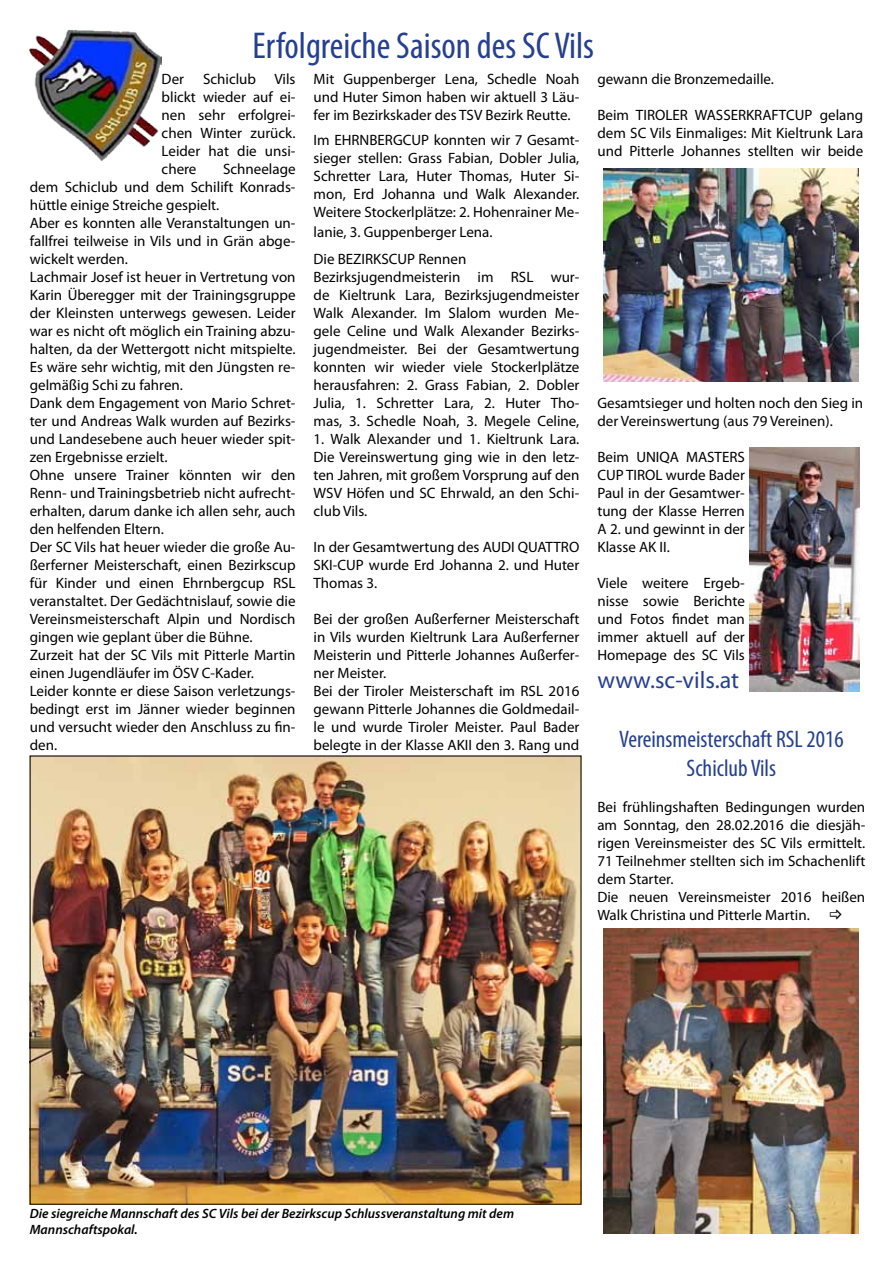
<style>
.page{position:relative;width:893px;height:1263px;background:#fff}
.page>*{position:absolute;margin:0;border:0;box-sizing:border-box;transform-origin:0 0}
.t1{font:condensed 37.5px "Myriad Pro";color:#25408f}
.t2{font:condensed 24px/28.8px "Myriad Pro";color:#25408f;text-align:center}
.t3{font:24px "Myriad Pro";color:#25408f}
.t4{font:15px/18px "Myriad Pro";color:#000;text-align:justify}
.t5{font:italic 600 13.5px/16.2px "Myriad Pro";color:#000}
</style>
<div class="page">
<img style="left:30px;top:30px;width:132px;height:130px">
<img style="left:32px;top:758px;width:547px;height:444px">
<img style="left:604px;top:169px;width:255px;height:213px">
<img style="left:749px;top:448px;width:111px;height:244px">
<img style="left:604px;top:928px;width:255px;height:305px">
<h1 class="t1" style="left:253px;top:23px;width:343px">Erfolgreiche Saison des SC Vils</h1>
<p class="t4" style="left:162px;top:69px;width:135px;text-indent:41px">Schiclub Vils blickt wieder auf ei&shy;nen sehr erfolgrei&shy;chen Winter zurück.<br>Leider hat die unsi&shy;chere</p>
<p class="t4" style="left:162px;top:69px;width:24px">Der</p>
<p class="t4" style="left:30px;top:159px;width:267px;text-align:left;text-indent:193px">Schneelage dem Schiclub und dem Schilift Konrads&shy;hüttle einige Streiche gespielt.<br>Aber es konnten alle Veranstaltungen un&shy;fallfrei teilweise in Vils und in Grän abge&shy;wickelt werden.<br>Lachmair Josef ist heuer in Vertretung von Karin Überegger mit der Trainingsgruppe der Kleinsten unterwegs gewesen. Leider war es nicht oft möglich ein Training abzu&shy;halten, da der Wettergott nicht mitspielte.<br>Es wäre sehr wichtig, mit den Jüngsten re&shy;gelmäßig Schi zu fahren.<br>Dank dem Engagement von Mario Schret&shy;ter und Andreas Walk wurden auf Bezirks&shy;und Landesebene auch heuer wieder spit&shy;zen Ergebnisse erzielt.<br>Ohne unsere Trainer könnten wir den Renn- und Trainingsbetrieb nicht aufrecht&shy;erhalten, darum danke ich allen sehr, auch den helfenden Eltern.<br>Der SC Vils hat heuer wieder die große Au&shy;ßerferner Meisterschaft, einen Bezirkscup für Kinder und einen Ehrnbergcup RSL veranstaltet. Der Gedächtnislauf, sowie die Vereinsmeisterschaft Alpin und Nordisch gingen wie geplant über die Bühne.<br>Zurzeit hat der SC Vils mit Pitterle Martin einen Jugendläufer im ÖSV C-Kader.<br>Leider konnte er diese Saison verletzungs&shy;bedingt erst im Jänner wieder beginnen und versucht wieder den Anschluss zu fin&shy;den.</p>
<p class="t4" style="left:314px;top:69px;width:267px">Mit Guppenberger Lena, Schedle Noah und Huter Simon haben wir aktuell 3 Läu&shy;fer im Bezirkskader des TSV Bezirk Reutte.</p>
<p class="t4" style="left:314px;top:131px;width:267px">Im EHRNBERGCUP konnten wir 7 Gesamt&shy;sieger stellen: Grass Fabian, Dobler Julia, Schretter Lara, Huter Thomas, Huter Si&shy;mon, Erd Johanna und Walk Alexander.<br>Weitere Stockerlplätze: 2. Hohenrainer Me-</p>
<p class="t4" style="left:314px;top:218px;width:180px;line-height:27px">lanie, 3. Guppenberger Lena.<br>Die BEZIRKSCUP Rennen</p>
<p class="t4" style="left:314px;top:267px;width:267px">Bezirksjugendmeisterin im RSL wur&shy;de Kieltrunk Lara, Bezirksjugendmeister Walk Alexander. Im Slalom wurden Me&shy;gele Celine und Walk Alexander Bezirks&shy;jugendmeister. Bei der Gesamtwertung konnten wir wieder viele Stockerlplätze herausfahren: 2. Grass Fabian, 2. Dobler Julia, 1. Schretter Lara, 2. Huter Tho&shy;mas, 3. Schedle Noah, 3. Megele Celine,</p>
<p class="t4" style="left:314px;top:429px;width:267px">1. Walk Alexander und 1. Kieltrunk Lara.<br>Die Vereinswertung ging wie in den letz&shy;ten Jahren, mit großem Vorsprung auf den WSV Höfen und SC Ehrwald, an den Schi&shy;club Vils.</p>
<p class="t4" style="left:314px;top:537px;width:267px">In der Gesamtwertung des AUDI QUATTRO SKI-CUP wurde Erd Johanna 2. und Huter Thomas 3.</p>
<p class="t4" style="left:314px;top:609px;width:267px;text-align:left">Bei der großen Außerferner Meisterschaft in Vils wurden Kieltrunk Lara Außerferner Meisterin und Pitterle Johannes Außerfer&shy;ner Meister.<br>Bei der Tiroler Meisterschaft im RSL 2016 gewann Pitterle Johannes die Goldmedail&shy;le und wurde Tiroler Meister. Paul Bader belegte in der Klasse AKII den 3. Rang und</p>
<p class="t4" style="left:597px;top:69px;width:178px">gewann die Bronzemedaille.</p>
<p class="t4" style="left:597px;top:105px;width:267px">Beim TIROLER WASSERKRAFTCUP gelang dem SC Vils Einmaliges: Mit Kieltrunk Lara und Pitterle Johannes stellten wir beide</p>
<p class="t4" style="left:597px;top:393px;width:267px">Gesamtsieger und holten noch den Sieg in der Vereinswertung (aus 79 Vereinen).</p>
<p class="t4" style="left:597px;top:447px;width:149px">Beim UNIQA MASTERS CUP TIROL wurde Bader Paul in der Gesamtwer&shy;tung der Klasse Herren A 2. und gewinnt in der Klasse AK II.</p>
<p class="t4" style="left:597px;top:573px;width:149px">Viele weitere Ergeb&shy;nisse sowie Berichte und Fotos findet man immer aktuell auf der Homepage des SC Vils</p>
<h2 class="t3" style="left:597px;top:665px;width:143px">www.sc-vils.at</h2>
<h2 class="t2" style="left:619px;top:725px;width:226px">Vereinsmeisterschaft RSL 2016<br>Schiclub Vils</h2>
<p class="t4" style="left:597px;top:798px;width:269px;text-align:left">Bei frühlingshaften Bedingungen wurden am Sonntag, den 28.02.2016 die diesjäh&shy;rigen Vereinsmeister des SC Vils ermittelt.<br>71 Teilnehmer stellten sich im Schachenlift dem Starter.<br>Die neuen Vereinsmeister 2016 heißen Walk Christina und Pitterle Martin.</p>
<p class="t5" style="left:30px;top:1205px;width:486px">Die siegreiche Mannschaft des SC Vils bei der Bezirkscup Schlussveranstaltung mit dem<br>Mannschaftspokal.</p>
</div>
